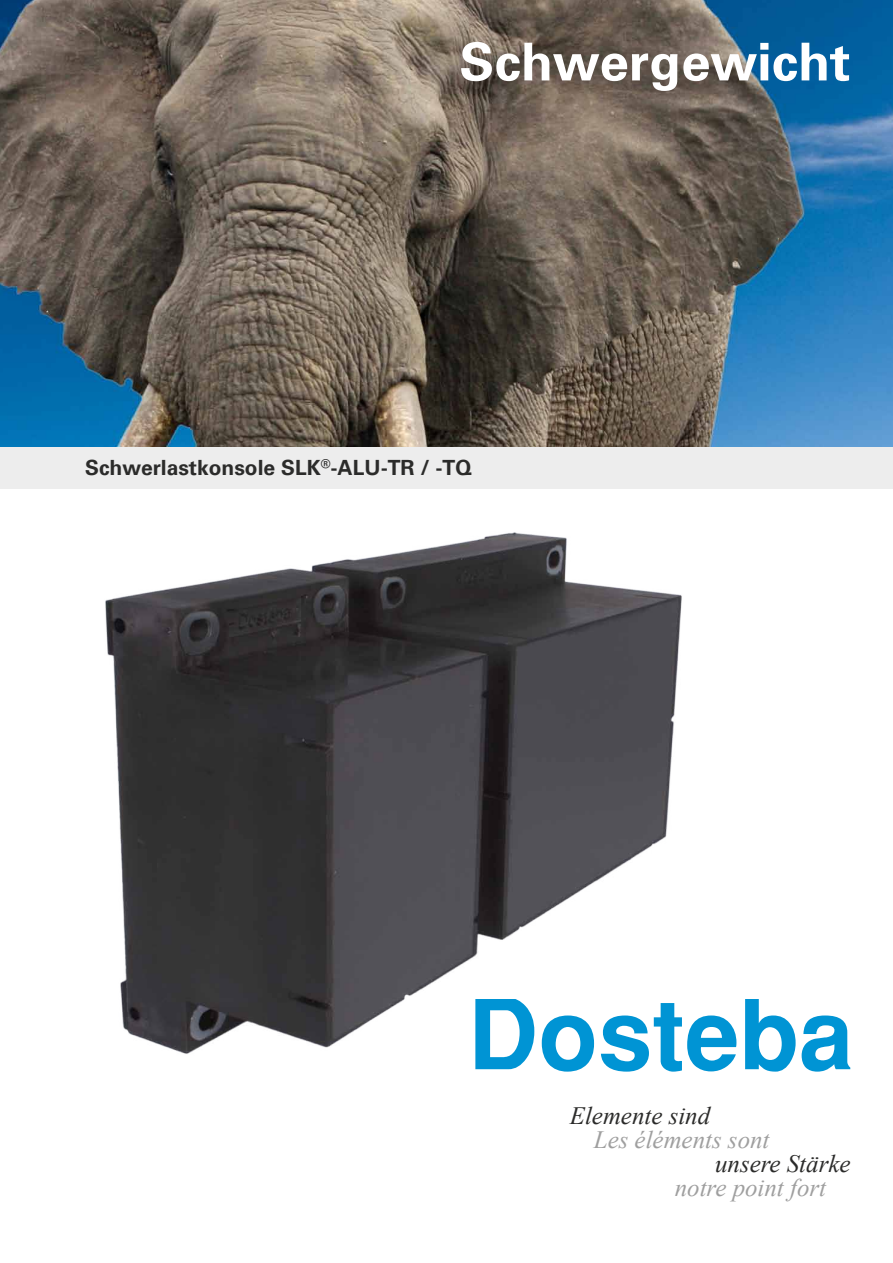
<style>
.page{position:relative;width:893px;height:1263px;background:#fff}
.page>*{position:absolute;margin:0;border:0;box-sizing:border-box;transform-origin:0 0}
.t1{font:700 52.5px "Univers";color:#fff}
.t2{font:italic 24.9px "Times New Roman";color:#9f9f9f}
.t3{font:italic 24.9px "Times New Roman";color:#2b2b2a}
.t4{font:700 21px "Univers";color:#2b2b2a}
</style>
<div class="page">
<div style="left:0;top:446px;width:893px;height:43px;background:#ededed"></div>
<svg style="left:475px;top:1055px;width:54px;height:14px"></svg>
<svg style="left:543px;top:1055px;width:50px;height:16px"></svg>
<svg style="left:601px;top:1015px;width:135px;height:56px"></svg>
<svg style="left:745px;top:999px;width:51px;height:72px"></svg>
<svg style="left:802px;top:1015px;width:48px;height:56px"></svg>
<img style="left:105px;top:532px;width:579px;height:523px">
<img style="left:0;top:0;width:893px;height:446px">
<h1 class="t1" style="left:459px;top:31px;width:392px">Schwergewicht</h1>
<p class="t4" style="left:85px;top:455px;width:388px">Schwerlastkonsole SLK<sup>®</sup>-ALU-TR / -TQ</p>
<p class="t3" style="left:570px;top:1098px;width:142px">Elemente sind</p>
<p class="t2" style="left:594px;top:1122px;width:177px">Les éléments sont</p>
<p class="t3" style="left:715px;top:1146px;width:137px">unsere Stärke</p>
<p class="t2" style="left:675px;top:1170px;width:153px">notre point fort</p>
</div>
